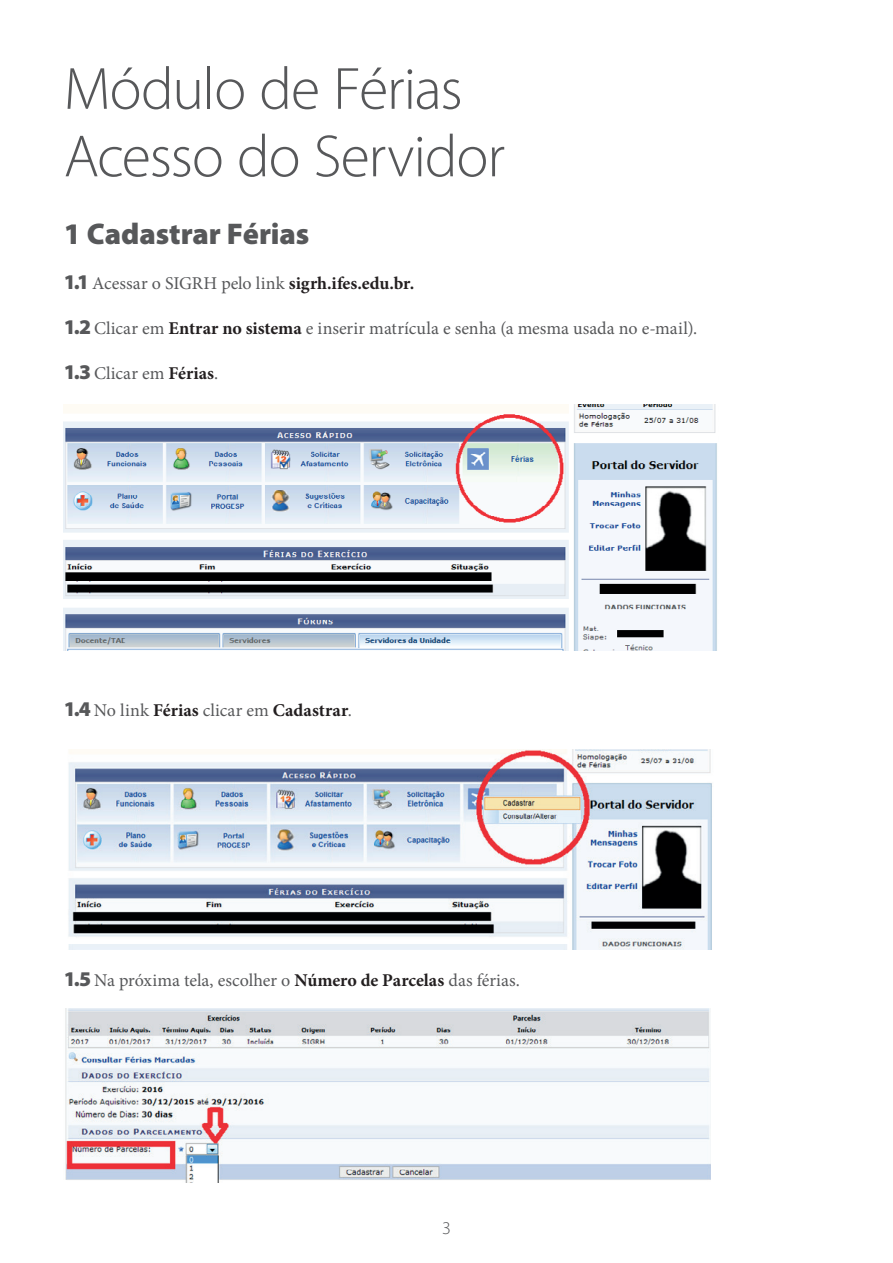
<style>
.page{position:relative;width:893px;height:1263px;background:#fff}
.page>*{position:absolute;margin:0;border:0;box-sizing:border-box;transform-origin:0 0}
.t1{font:300 60px/67.5px "Myriad Pro";letter-spacing:-.02em;color:#57585a}
.t2{font:900 30px "Myriad Pro";letter-spacing:-.005em;color:#57585a}
.t3{font:18px "Minion Pro";color:#57585a}
.t4{font:300 18px "Myriad Pro";color:#57585a}
.s1{font-family:"Myriad Pro";font-weight:900;font-size:21px}
.s2{font-weight:700;color:#231f20}
</style>
<div class="page">
<img style="left:64px;top:405px;width:653px;height:246px">
<img style="left:68px;top:750px;width:644px;height:199px">
<img style="left:65px;top:1009px;width:645px;height:174px">
<h1 class="t1" style="left:64px;top:56px;width:443px">Módulo de Férias<br>Acesso do Servidor</h1>
<h2 class="t2" style="left:64px;top:217px;width:247px">1 Cadastrar Férias</h2>
<p class="t3" style="left:64px;top:271px;width:352px"><span class="s1">1.1</span> Acessar o SIGRH pelo link <span class="s2">sigrh.ifes.edu.br.</span></p>
<p class="t3" style="left:64px;top:316px;width:635px"><span class="s1">1.2</span> Clicar em <span class="s2">Entrar no sistema</span> e inserir matrícula e senha (a mesma usada no e-mail).</p>
<p class="t3" style="left:64px;top:361px;width:156px"><span class="s1">1.3</span> Clicar em <span class="s2">Férias</span>.</p>
<p class="t3" style="left:64px;top:698px;width:290px"><span class="s1">1.4</span> No link <span class="s2">Férias</span> clicar em <span class="s2">Cadastrar</span>.</p>
<p class="t3" style="left:64px;top:968px;width:458px"><span class="s1">1.5</span> Na próxima tela, escolher o <span class="s2">Número de Parcelas</span> das férias.</p>
<p class="t4" style="left:442px;top:1218px;width:10px">3</p>
</div>
